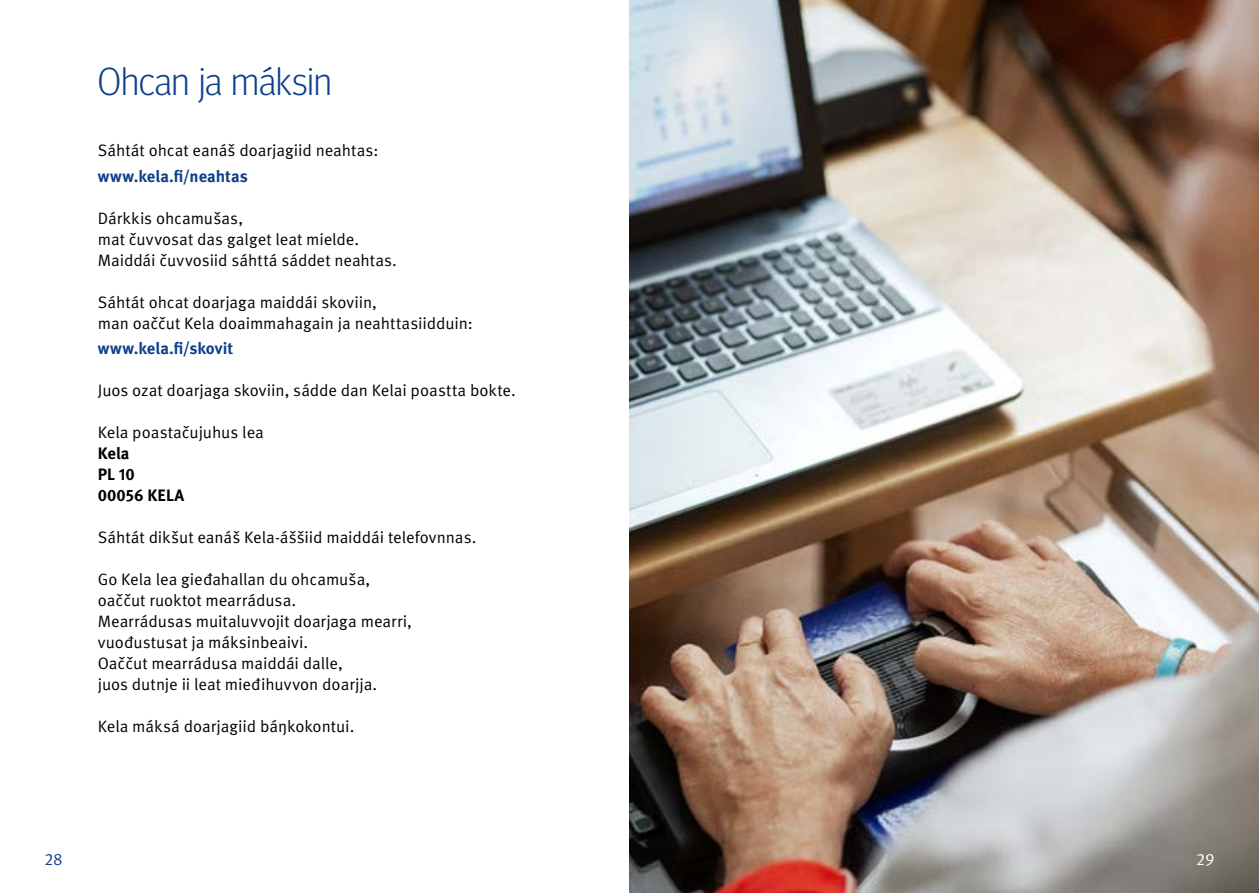
<style>
.page{position:relative;width:1259px;height:893px;background:#fff}
.page>*{position:absolute;margin:0;border:0;box-sizing:border-box;transform-origin:0 0}
.H1_otsikko{font:300 39px "Meta Headline Pro";color:#0f3f8a}
.Body_copy{font:16.5px/21px "Meta Pro Norm";letter-spacing:-.005em;color:#000}
.Links{font:700 16.5px "Meta Pro";letter-spacing:.005em;color:#0f3f8a}
.Body_copy-2{font:700 16.5px "Meta Pro";letter-spacing:.005em;color:#000}
.t1{font:16.5px "Meta Pro Norm";color:#0f3f8a}
.t2{font:16.5px "Meta Pro Norm";color:#fff}
</style>
<div class="page">
<img style="left:629px;top:0;width:630px;height:893px">
<h1 class="H1_otsikko" style="left:98px;top:53px;width:235px">Ohcan ja máksin</h1>
<p class="Body_copy" style="left:98px;top:139px;width:282px">Sáhtát ohcat eanáš doarjagiid neahtas:</p>
<p class="Links" style="left:98px;top:163px;width:152px">www.kela.fi/neahtas</p>
<p class="Body_copy" style="left:98px;top:206px;width:263px">Dárkkis ohcamušas,<br>mat čuvvosat das galget leat mielde.</p>
<p class="Body_copy" style="left:98px;top:248px;width:301px">Maiddái čuvvosiid sáhttá sáddet neahtas.</p>
<p class="Body_copy" style="left:98px;top:290px;width:376px">Sáhtát ohcat doarjaga maiddái skoviin,<br>man oaččut Kela doaimmahagain ja neahttasiidduin:</p>
<p class="Links" style="left:98px;top:335px;width:137px">www.kela.fi/skovit</p>
<p class="Body_copy" style="left:98px;top:379px;width:419px">Juos ozat doarjaga skoviin, sádde dan Kelai poastta bokte.</p>
<p class="Body_copy" style="left:98px;top:421px;width:168px">Kela poastačujuhus lea</p>
<p class="Body_copy-2" style="left:98px;top:440px;width:33px">Kela</p>
<p class="Body_copy-2" style="left:98px;top:461px;width:39px">PL 10</p>
<p class="Body_copy-2" style="left:98px;top:482px;width:88px">00056 KELA</p>
<p class="Body_copy" style="left:98px;top:526px;width:380px">Sáhtát dikšut eanáš Kela-áššiid maiddái telefovnnas.</p>
<p class="Body_copy" style="left:98px;top:568px;width:274px">Go Kela lea gieđahallan du ohcamuša, oaččut ruoktot mearrádusa.</p>
<p class="Body_copy" style="left:98px;top:610px;width:316px">Mearrádusas muitaluvvojit doarjaga mearri, vuođustusat ja máksinbeaivi.</p>
<p class="Body_copy" style="left:98px;top:652px;width:281px">Oaččut mearrádusa maiddái dalle, juos dutnje ii leat mieđihuvvon doarjja.</p>
<p class="Body_copy" style="left:98px;top:715px;width:258px">Kela máksá doarjagiid báŋkokontui.</p>
<p class="t1" style="left:44px;top:847px;width:20px">28</p>
<p class="t2" style="left:1196px;top:847px;width:20px">29</p>
</div>
